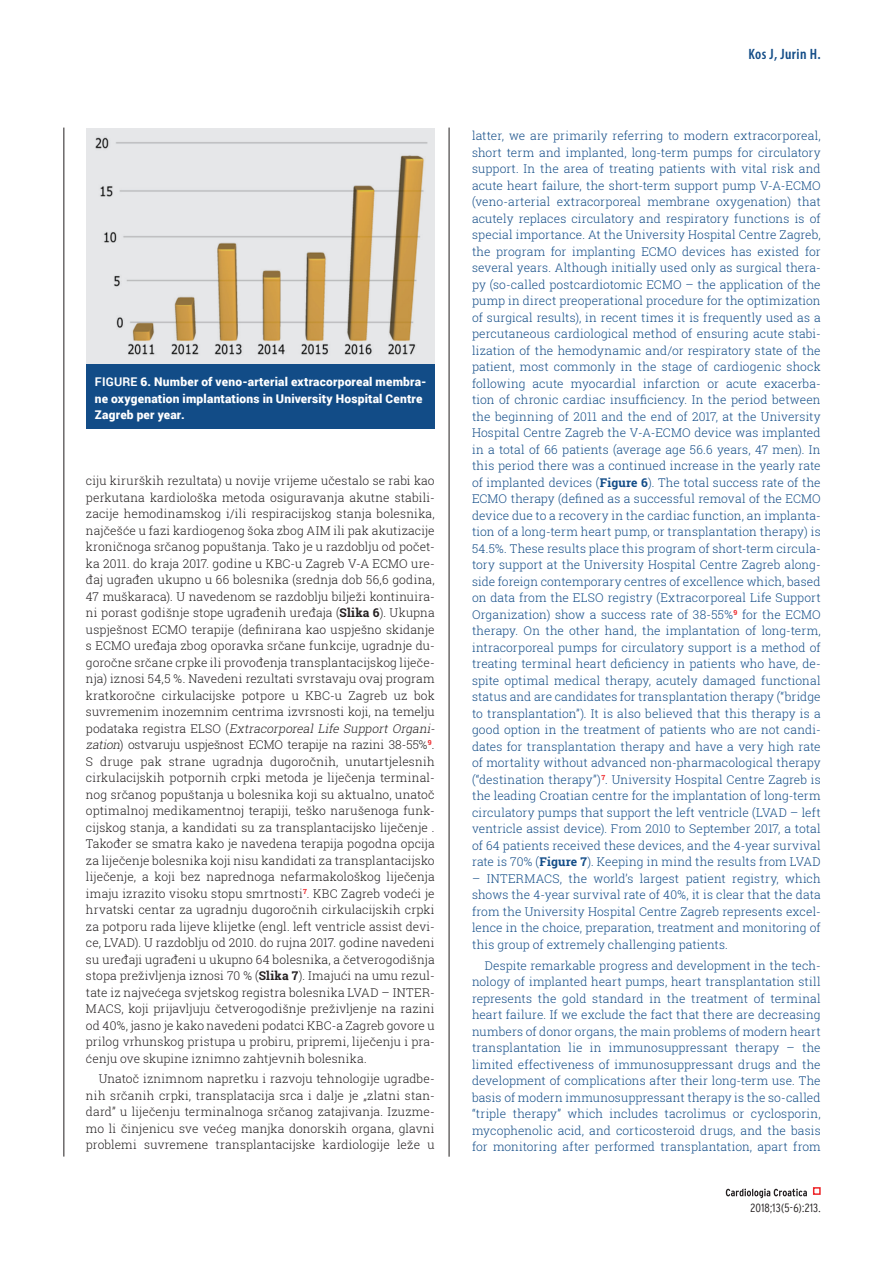
<style>
.page{position:relative;width:893px;height:1263px;background:#fff}
.page>*{position:absolute;margin:0;border:0;box-sizing:border-box;transform-origin:0 0}
.t1{font:600 condensed 15px "Myriad Pro";letter-spacing:.03em;color:#124c87}
.t2{font:300 12px/16.5px "Roboto Slab";letter-spacing:.01em;color:#124c87;text-align:justify}
.t3{font:300 12px/16.5px "Roboto Slab";letter-spacing:.01em;color:#231f20}
.t4{font:900 12px/16.5px "Roboto";letter-spacing:.015em;color:#fff}
.t5{font:300 condensed 12px "Interstate";letter-spacing:.02em;color:#231f20}
.s1{font-weight:700}
.s2{font-style:italic}
</style>
<div class="page">
<svg style="left:726px;top:1188px;width:81px;height:10px"></svg>
<div style="left:813px;top:1187px;width:8px;height:8px;border:2px solid #ee2629"></div>
<hr style="left:64px;top:128px;width:1px;height:1028px;background:#231f20">
<hr style="left:449px;top:128px;width:1px;height:1029px;background:#231f20">
<div style="left:86px;top:128px;width:349px;height:238px;background:#e6e7e9"></div>
<div style="left:86px;top:364px;width:349px;height:65px;background:#124c87"></div>
<img style="left:95px;top:137px;width:333px;height:218px">
<p class="t4" style="left:95px;top:373px;width:333px"><span class="s1">FIGURE</span> 6. Number of veno-arterial extracorporeal membra&shy;ne oxygenation implantations in University Hospital Centre<br>Zagreb per year.</p>
<p class="t3" style="left:86px;top:472px;width:353px">ciju kirurških rezultata) u novije vrijeme učestalo se rabi kao perkutana kardiološka metoda osiguravanja akutne stabili&shy;zacije hemodinamskog i/ili respiracijskog stanja bolesnika, najčešće u fazi kardiogenog šoka zbog AIM ili pak akutizacije kroničnoga srčanog popuštanja. Tako je u razdoblju od počet&shy;ka 2011. do kraja 2017. godine u KBC-u Zagreb V-A ECMO ure&shy;đaj ugrađen ukupno u 66 bolesnika (srednja dob 56,6 godina, 47 muškaraca). U navedenom se razdoblju bilježi kontinuira&shy;ni porast godišnje stope ugrađenih uređaja (<span class="s1">Slika 6</span>). Ukupna uspješnost ECMO terapije (definirana kao uspješno skidanje s ECMO uređaja zbog oporavka srčane funkcije, ugradnje du&shy;goročne srčane crpke ili provođenja transplantacijskog liječe&shy;nja) iznosi 54,5 %. Navedeni rezultati svrstavaju ovaj program kratkoročne cirkulacijske potpore u KBC-u Zagreb uz bok suvremenim inozemnim centrima izvrsnosti koji, na temelju p o d a t a k a r e g i s t r a E L S O ( <span class="s2">Extracorporeal Life Support Organi&shy;zation</span>) ostvaruju uspješnost ECMO terapije na razini 38-55%<sup>9</sup>.<br>S druge pak strane ugradnja dugoročnih, unutartjelesnih cirkulacijskih potpornih crpki metoda je liječenja terminal&shy;nog srčanog popuštanja u bolesnika koji su aktualno, unatoč optimalnoj medikamentnoj terapiji, teško narušenoga funk&shy;cijskog stanja, a kandidati su za transplantacijsko liječenje .<br>Također se smatra kako je navedena terapija pogodna opcija za liječenje bolesnika koji nisu kandidati za transplantacijsko liječenje, a koji bez naprednoga nefarmakološkog liječenja imaju izrazito visoku stopu smrtnosti<sup>7</sup>. KBC Zagreb vodeći je hrvatski centar za ugradnju dugoročnih cirkulacijskih crpki za potporu rada lijeve klijetke (engl. left ventricle assist devi&shy;ce, LVAD). U razdoblju od 2010. do rujna 2017. godine navedeni su uređaji ugrađeni u ukupno 64 bolesnika, a četverogodišnja stopa preživljenja iznosi 70 % (<span class="s1">Slika 7</span>). Imajući na umu rezul&shy;tate iz najvećega svjetskog registra bolesnika LVAD – INTER-MACS, koji prijavljuju četverogodišnje preživljenje na razini od 40%, jasno je kako navedeni podatci KBC-a Zagreb govore u prilog vrhunskog pristupa u probiru, pripremi, liječenju i pra&shy;ćenju ove skupine iznimno zahtjevnih bolesnika.</p>
<p class="t3" style="left:86px;top:1070px;width:350px;text-align:justify;text-indent:13px">Unatoč iznimnom napretku i razvoju tehnologije ugradbe&shy;nih srčanih crpki, transplatacija srca i dalje je „zlatni stan&shy;dard” u liječenju terminalnoga srčanog zatajivanja. Izuzme&shy;mo li činjenicu sve većeg manjka donorskih organa, glavni problemi suvremene transplantacijske kardiologije leže u</p>
<p class="t1" style="left:748px;top:45px;width:74px">Kos J, Jurin H.</p>
<p class="t2" style="left:472px;top:127px;width:350px">latter, we are primarily referring to modern extracorporeal, short term and implanted, long-term pumps for circulatory support. In the area of treating patients with vital risk and acute heart failure, the short-term support pump V-A-ECMO (veno-arterial extracorporeal membrane oxygenation) that acutely replaces circulatory and respiratory functions is of special importance. At the University Hospital Centre Zagreb, the program for implanting ECMO devices has existed for several years. Although initially used only as surgical thera&shy;py (so-called postcardiotomic ECMO – the application of the pump in direct preoperational procedure for the optimization of surgical results), in recent times it is frequently used as a percutaneous cardiological method of ensuring acute stabi&shy;lization of the hemodynamic and/or respiratory state of the patient, most commonly in the stage of cardiogenic shock following acute myocardial infarction or acute exacerba&shy;tion of chronic cardiac insufficiency. In the period between the beginning of 2011 and the end of 2017, at the University Hospital Centre Zagreb the V-A-ECMO device was implanted in a total of 66 patients (average age 56.6 years, 47 men). In this period there was a continued increase in the yearly rate of implanted devices (<span class="s1">Figure 6</span>). The total success rate of the ECMO therapy (defined as a successful removal of the ECMO device due to a recovery in the cardiac function, an implanta&shy;tion of a long-term heart pump, or transplantation therapy) is 54.5%. These results place this program of short-term circula&shy;tory support at the University Hospital Centre Zagreb along&shy;side foreign contemporary centres of excellence which, based on data from the ELSO registry (Extracorporeal Life Support Organization) show a success rate of 38-55%<sup>9</sup> for the ECMO therapy. On the other hand, the implantation of long-term, intracorporeal pumps for circulatory support is a method of treating terminal heart deficiency in patients who have, de&shy;spite optimal medical therapy, acutely damaged functional status and are candidates for transplantation therapy (“bridge to transplantation”). It is also believed that this therapy is a good option in the treatment of patients who are not candi&shy;dates for transplantation therapy and have a very high rate of mortality without advanced non-pharmacological therapy (“destination therapy”)<sup>7</sup>. University Hospital Centre Zagreb is the leading Croatian centre for the implantation of long-term circulatory pumps that support the left ventricle (LVAD – left ventricle assist device). From 2010 to September 2017, a total of 64 patients received these devices, and the 4-year survival rate is 70% (<span class="s1">Figure 7</span>). Keeping in mind the results from LVAD</p>
<p class="t2" style="left:472px;top:870px;width:350px">– INTERMACS, the world’s largest patient registry, which shows the 4-year survival rate of 40%, it is clear that the data from the University Hospital Centre Zagreb represents excel&shy;lence in the choice, preparation, treatment and monitoring of this group of extremely challenging patients.</p>
<p class="t2" style="left:472px;top:956px;width:350px;text-indent:13px">Despite remarkable progress and development in the tech&shy;nology of implanted heart pumps, heart transplantation still represents the gold standard in the treatment of terminal heart failure. If we exclude the fact that there are decreasing numbers of donor organs, the main problems of modern heart transplantation lie in immunosuppressant therapy – the limited effectiveness of immunosuppressant drugs and the development of complications after their long-term use. The basis of modern immunosuppressant therapy is the so-called “triple therapy” which includes tacrolimus or cyclosporin, mycophenolic acid, and corticosteroid drugs, and the basis for monitoring after performed transplantation, apart from</p>
<p class="t5" style="left:750px;top:1201px;width:72px">2018;13(5-6):213.</p>
</div>
